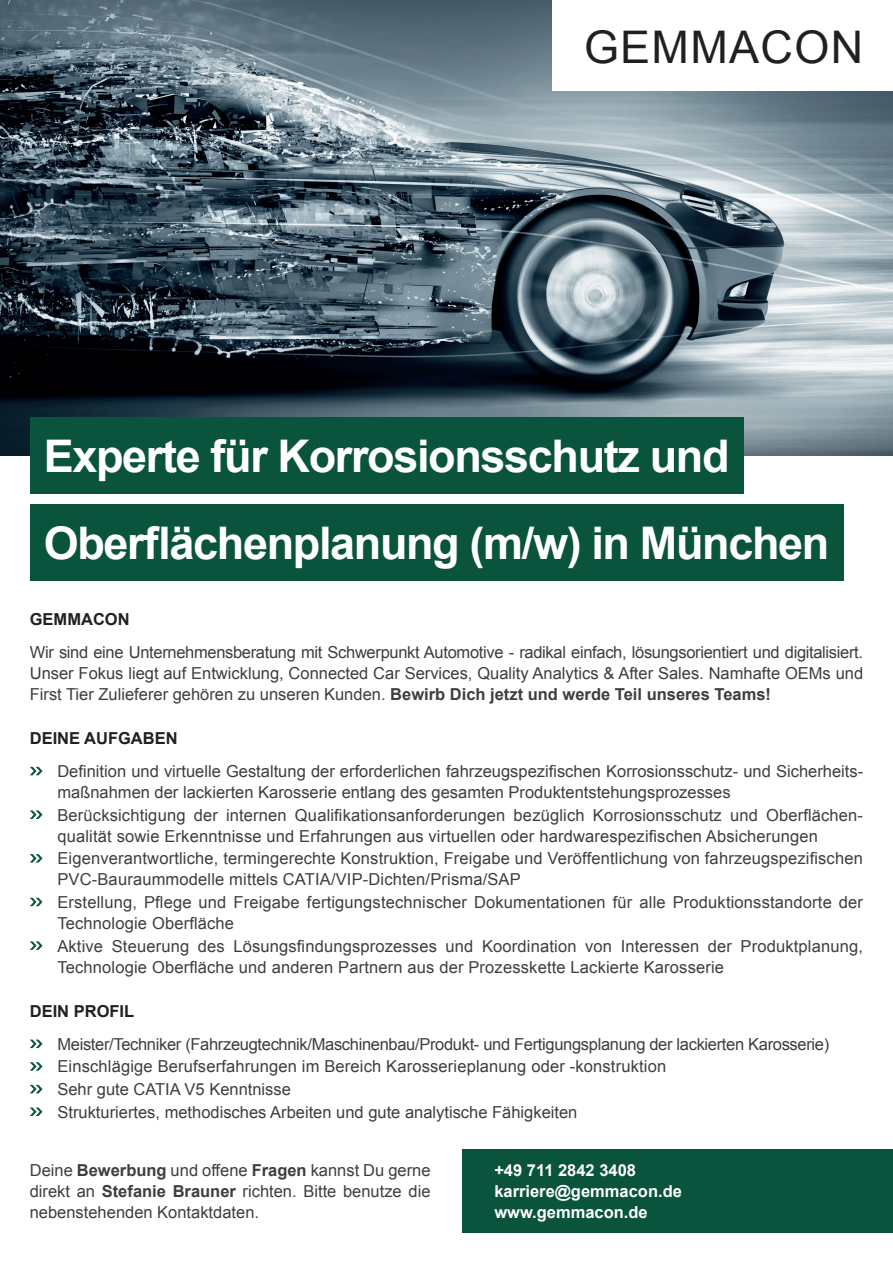
<style>
.page{position:relative;width:893px;height:1263px;background:#fff}
.page>*{position:absolute;margin:0;border:0;box-sizing:border-box;transform-origin:0 0}
.t1{font:700 45px/87.2px "Arial";letter-spacing:-.03em;color:#fff}
.t2{font:45px "Arial";letter-spacing:.03em;color:#231f20}
.t3{font:16.5px/21px "Arial";letter-spacing:.01em;color:#3e3e3f}
.t4{font:16.5px "Arial";letter-spacing:-.02em;color:#3e3e3f}
.t5{font:700 16.5px/21px "Arial";color:#fff}
.t6{font:700 16.5px "Arial";color:#231f20}
.s1{font-weight:700}
</style>
<div class="page">
<img style="left:0;top:0;width:893px;height:455px">
<div style="left:30px;top:417px;width:714px;height:76px;background:#0a533d"></div>
<div style="left:30px;top:504px;width:813px;height:77px;background:#0a533d"></div>
<div style="left:553px;top:0;width:340px;height:90px;background:#fff"></div>
<svg style="left:30px;top:767px;width:13px;height:8px"></svg>
<svg style="left:30px;top:898px;width:13px;height:8px"></svg>
<svg style="left:30px;top:1085px;width:13px;height:8px"></svg>
<svg style="left:30px;top:1107px;width:13px;height:9px"></svg>
<svg style="left:30px;top:810px;width:13px;height:9px"></svg>
<svg style="left:30px;top:1039px;width:13px;height:9px"></svg>
<svg style="left:30px;top:941px;width:13px;height:9px"></svg>
<svg style="left:30px;top:854px;width:13px;height:8px"></svg>
<svg style="left:30px;top:1062px;width:13px;height:9px"></svg>
<div style="left:462px;top:1150px;width:431px;height:83px;background:#0a533d"></div>
<h1 class="t2" style="left:584px;top:18px;width:281px">GEMMACON</h1>
<h1 class="t1" style="left:44px;top:414px;width:787px">Experte für Korrosionsschutz und<br>Oberflächenplanung (m/w) in München</h1>
<p class="t6" style="left:30px;top:608px;width:101px">GEMMACON</p>
<p class="t3" style="left:30px;top:642px;width:835px;text-align:justify">Wir sind eine Unternehmensberatung mit Schwerpunkt Automotive - radikal einfach, lösungsorientiert und digitalisiert.<br>Unser Fokus liegt auf Entwicklung, Connected Car Services, Quality Analytics &amp; After Sales. Namhafte OEMs und First Tier Zulieferer gehören zu unseren Kunden. <span class="s1">Bewirb Dich jetzt und werde Teil unseres Teams!</span></p>
<p class="t6" style="left:30px;top:727px;width:149px">DEINE AUFGABEN</p>
<p class="t3" style="left:57px;top:761px;width:807px">Definition und virtuelle Gestaltung der erforderlichen fahrzeugspezifischen Korrosionsschutz- und Sicherheits&shy;maßnahmen der lackierten Karosserie entlang des gesamten Produktentstehungsprozesses</p>
<p class="t3" style="left:57px;top:804px;width:807px">Berücksichtigung der internen Qualifikationsanforderungen bezüglich Korrosionsschutz und Oberflächen&shy;qualität sowie Erkenntnisse und Erfahrungen aus virtuellen oder hardwarespezifischen Absicherungen</p>
<p class="t3" style="left:57px;top:848px;width:807px">Eigenverantwortliche, termingerechte Konstruktion, Freigabe und Veröffentlichung von fahrzeugspezifischen<br>PVC-Bauraummodelle mittels CATIA/VIP-Dichten/Prisma/SAP</p>
<p class="t3" style="left:57px;top:892px;width:807px">Erstellung, Pflege und Freigabe fertigungstechnischer Dokumentationen für alle Produktionsstandorte der<br>Technologie Oberfläche</p>
<p class="t3" style="left:57px;top:935px;width:807px">Aktive Steuerung des Lösungsfindungsprozesses und Koordination von Interessen der Produktplanung,<br>Technologie Oberfläche und anderen Partnern aus der Prozesskette Lackierte Karosserie</p>
<p class="t6" style="left:30px;top:1000px;width:106px">DEIN PROFIL</p>
<p class="t4" style="left:57px;top:1033px;width:773px">Meister/Techniker (Fahrzeugtechnik/Maschinenbau/Produkt- und Fertigungsplanung der lackierten Karosserie)</p>
<p class="t3" style="left:57px;top:1056px;width:610px">Einschlägige Berufserfahrungen im Bereich Karosserieplanung oder -konstruktion</p>
<p class="t3" style="left:57px;top:1078px;width:522px;line-height:22.6px">Sehr gute CATIA V5 Kenntnisse<br>Strukturiertes, methodisches Arbeiten und gute analytische Fähigkeiten</p>
<p class="t3" style="left:30px;top:1160px;width:402px;text-align:justify">Deine <span class="s1">Bewerbung</span> und offene <span class="s1">Fragen</span> kannst Du gerne direkt an <span class="s1">Stefanie Brauner</span> richten. Bitte benutze die nebenstehenden Kontaktdaten.</p>
<p class="t5" style="left:494px;top:1161px;width:189px">+49 711 2842 3408 karriere@gemmacon.de www.gemmacon.de</p>
</div>
